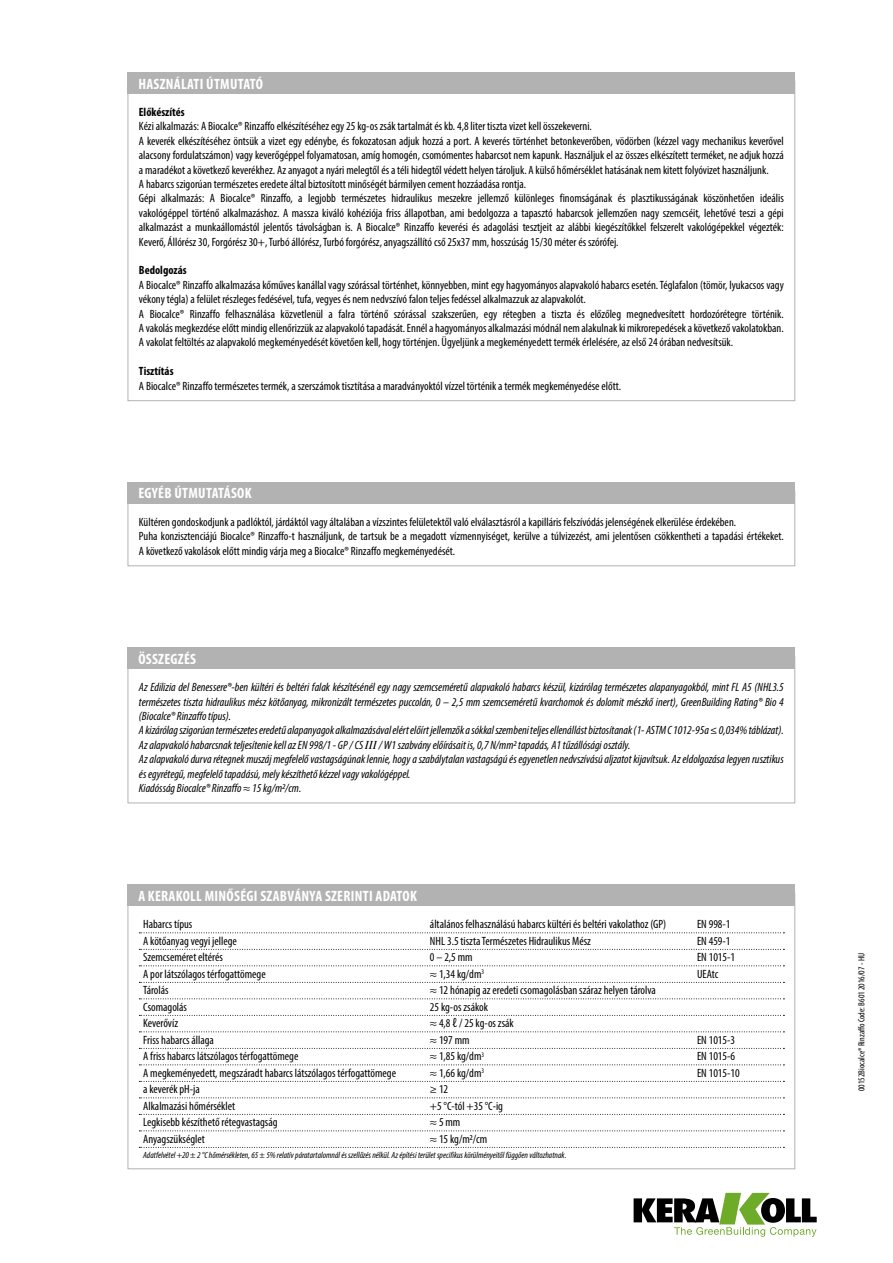
<style>
.page{position:relative;width:893px;height:1263px;background:#fff}
.page>*{position:absolute;margin:0;border:0;box-sizing:border-box;transform-origin:0 0}
.t1{font:700 condensed 15px "Myriad Pro";letter-spacing:.02em;color:#fff}
.t2{font:condensed 12px/14.4px "Myriad Pro";color:#000}
.t3{font:italic condensed 12px/14.4px "Myriad Pro";color:#000}
.t4{font:700 condensed 12px "Myriad Pro";color:#000}
.t5{font:italic condensed 9px "Myriad Pro";color:#000}
.t6{font:condensed 9px "Myriad Pro";color:#000}
.s1{font-family:"Times";font-stretch:normal}
.s2{font-family:"Univers LT Std"}
</style>
<div class="page">
<svg style="left:634px;top:1193px;width:183px;height:44px"></svg>
<div style="left:128px;top:72px;width:667px;height:22px;background:#b3b2b2"></div>
<div style="left:128px;top:491px;width:667px;height:75px;border:1px solid #b3b2b2"></div>
<div style="left:128px;top:482px;width:667px;height:21px;background:#b3b2b2"></div>
<div style="left:128px;top:647px;width:667px;height:22px;background:#b3b2b2"></div>
<svg style="left:139px;top:932px;width:645px;height:1px"></svg>
<svg style="left:139px;top:949px;width:645px;height:1px"></svg>
<svg style="left:139px;top:965px;width:645px;height:1px"></svg>
<svg style="left:139px;top:982px;width:645px;height:1px"></svg>
<svg style="left:139px;top:998px;width:645px;height:1px"></svg>
<svg style="left:139px;top:1015px;width:645px;height:1px"></svg>
<svg style="left:139px;top:1031px;width:645px;height:1px"></svg>
<svg style="left:139px;top:1048px;width:645px;height:1px"></svg>
<svg style="left:139px;top:1064px;width:645px;height:1px"></svg>
<svg style="left:139px;top:1081px;width:645px;height:1px"></svg>
<svg style="left:139px;top:1097px;width:645px;height:1px"></svg>
<svg style="left:139px;top:1114px;width:645px;height:1px"></svg>
<svg style="left:139px;top:1130px;width:645px;height:1px"></svg>
<svg style="left:139px;top:1147px;width:645px;height:1px"></svg>
<div style="left:128px;top:884px;width:667px;height:22px;background:#b3b2b2"></div>
<p class="t1" style="left:138px;top:74px;width:126px">HASZNÁLATI ÚTMUTATÓ</p>
<p class="t4" style="left:139px;top:105px;width:47px">Előkészítés</p>
<p class="t2" style="left:139px;top:119px;width:646px">Kézi alkalmazás: A Biocalce® Rinzaffo elkészítéséhez egy 25 kg-os zsák tartalmát és kb. 4,8 liter tiszta vizet kell összekeverni.<br>A keverék elkészítéséhez öntsük a vizet egy edénybe, és fokozatosan adjuk hozzá a port. A keverés történhet betonkeverőben, vödörben (kézzel vagy mechanikus keverővel alacsony fordulatszámon) vagy keverőgéppel folyamatosan, amíg homogén, csomómentes habarcsot nem kapunk. Használjuk el az összes elkészített terméket, ne adjuk hozzá a maradékot a következő keverékhez. Az anyagot a nyári melegtől és a téli hidegtől védett helyen tároljuk. A külső hőmérséklet hatásának nem kitett folyóvizet használjunk.<br>A habarcs szigorúan természetes eredete által biztosított minőségét bármilyen cement hozzáadása rontja.<br>Gépi alkalmazás: A Biocalce® Rinzaffo, a legjobb természetes hidraulikus meszekre jellemző különleges finomságának és plasztikusságának köszönhetően ideális vakológéppel történő alkalmazáshoz. A massza kiváló kohéziója friss állapotban, ami bedolgozza a tapasztó habarcsok jellemzően nagy szemcséit, lehetővé teszi a gépi alkalmazást a munkaállomástól jelentős távolságban is. A Biocalce® Rinzaffo keverési és adagolási tesztjeit az alábbi kiegészítőkkel felszerelt vakológépekkel végezték:<br>Keverő, Állórész 30, Forgórész 30+, Turbó állórész, Turbó forgórész, anyagszállító cső 25x37 mm, hosszúság 15/30 méter és szórófej.</p>
<p class="t4" style="left:139px;top:263px;width:49px">Bedolgozás</p>
<p class="t2" style="left:139px;top:278px;width:646px">A Biocalce® Rinzaffo alkalmazása kőműves kanállal vagy szórással történhet, könnyebben, mint egy hagyományos alapvakoló habarcs esetén. Téglafalon (tömör, lyukacsos vagy vékony tégla) a felület részleges fedésével, tufa, vegyes és nem nedvszívó falon teljes fedéssel alkalmazzuk az alapvakolót.<br>A Biocalce® Rinzaffo felhasználása közvetlenül a falra történő szórással szakszerűen, egy rétegben a tiszta és előzőleg megnedvesített hordozórétegre történik.<br>A vakolás megkezdése előtt mindig ellenőrizzük az alapvakoló tapadását. Ennél a hagyományos alkalmazási módnál nem alakulnak ki mikrorepedések a következő vakolatokban.<br>A vakolat feltöltés az alapvakoló megkeményedését követően kell, hogy történjen. Ügyeljünk a megkeményedett termék érlelésére, az első 24 órában nedvesítsük.</p>
<p class="t4" style="left:139px;top:364px;width:36px">Tisztítás</p>
<p class="t2" style="left:139px;top:378px;width:484px">A Biocalce® Rinzaffo természetes termék, a szerszámok tisztítása a maradványoktól vízzel történik a termék megkeményedése előtt.</p>
<p class="t1" style="left:138px;top:484px;width:115px">EGYÉB ÚTMUTATÁSOK</p>
<p class="t2" style="left:139px;top:515px;width:646px">Kültéren gondoskodjunk a padlóktól, járdáktól vagy általában a vízszintes felületektől való elválasztásról a kapilláris felszívódás jelenségének elkerülése érdekében.<br>Puha konzisztenciájú Biocalce® Rinzaffo-t használjunk, de tartsuk be a megadott vízmennyiséget, kerülve a túlvizezést, ami jelentősen csökkentheti a tapadási értékeket.<br>A következő vakolások előtt mindig várja meg a Biocalce® Rinzaffo megkeményedését.</p>
<p class="t1" style="left:138px;top:649px;width:59px">ÖSSZEGZÉS</p>
<p class="t3" style="left:139px;top:680px;width:646px">Az Edilizia del Benessere®-ben kültéri és beltéri falak készítésénél egy nagy szemcseméretű alapvakoló habarcs készül, kizárólag természetes alapanyagokból, mint FL A5 (NHL3.5 természetes tiszta hidraulikus mész kötőanyag, mikronizált természetes puccolán, 0 – 2,5 mm szemcseméretű kvarchomok és dolomit mészkő inert), GreenBuilding Rating® Bio 4 (Biocalce® Rinzaffo típus).<br>A kizárólag szigorúan természetes eredetű alapanyagok alkalmazásával elért előírt jellemzők a sókkal szembeni teljes ellenállást biztosítanak (1- ASTM C 1012-95a ≤ 0,034% táblázat).<br>Az alapvakoló habarcsnak teljesítenie kell az EN 998/1 - GP / CS <span class="s1">III</span> / W1 szabvány előírásait is, 0,7 N/mm2 tapadás, A1 tűzállósági osztály.<br>Az alapvakoló durva rétegnek muszáj megfelelő vastagságúnak lennie, hogy a szabálytalan vastagságú és egyenetlen nedvszívású aljzatot kijavítsuk. Az eldolgozása legyen rusztikus és egyrétegű, megfelelő tapadású, mely készíthető kézzel vagy vakológéppel.<br>Kiadósság Biocalce® Rinzaffo ≈ 15 kg/m2/cm.</p>
<p class="t1" style="left:138px;top:886px;width:280px">A KERAKOLL MINŐSÉGI SZABVÁNYA SZERINTI ADATOK</p>
<p class="t2" style="left:143px;top:917px;width:51px">Habarcs típus</p>
<p class="t2" style="left:430px;top:917px;width:238px">általános felhasználású habarcs kültéri és beltéri vakolathoz (GP)</p>
<p class="t2" style="left:697px;top:917px;width:35px">EN 998-1</p>
<p class="t2" style="left:143px;top:933px;width:95px">A kötőanyag vegyi jellege</p>
<p class="t2" style="left:430px;top:933px;width:162px">NHL 3.5 tiszta Természetes Hidraulikus Mész</p>
<p class="t2" style="left:697px;top:933px;width:35px">EN 459-1</p>
<p class="t2" style="left:143px;top:950px;width:81px">Szemcseméret eltérés</p>
<p class="t2" style="left:430px;top:950px;width:44px">0 – 2,5 mm</p>
<p class="t2" style="left:697px;top:950px;width:40px">EN 1015-1</p>
<p class="t2" style="left:143px;top:966px;width:124px">A por látszólagos térfogattömege</p>
<p class="t2" style="left:430px;top:966px;width:56px">≈ 1,34 kg/dm<sup>3</sup></p>
<p class="t2" style="left:697px;top:966px;width:23px">UEAtc</p>
<p class="t2" style="left:143px;top:983px;width:27px">Tárolás</p>
<p class="t2" style="left:430px;top:983px;width:227px">≈ 12 hónapig az eredeti csomagolásban száraz helyen tárolva</p>
<p class="t2" style="left:143px;top:999px;width:45px">Csomagolás</p>
<p class="t2" style="left:430px;top:999px;width:60px">25 kg-os zsákok</p>
<p class="t2" style="left:143px;top:1016px;width:36px">Keverővíz</p>
<p class="t2" style="left:430px;top:1016px;width:85px">≈ 4,8 <span class="s2">ℓ</span> / 25 kg-os zsák</p>
<p class="t2" style="left:143px;top:1032px;width:72px">Friss habarcs állaga</p>
<p class="t2" style="left:430px;top:1032px;width:41px">≈ 197 mm</p>
<p class="t2" style="left:697px;top:1032px;width:40px">EN 1015-3</p>
<p class="t2" style="left:143px;top:1049px;width:157px">A friss habarcs látszólagos térfogattömege</p>
<p class="t2" style="left:430px;top:1049px;width:56px">≈ 1,85 kg/dm<sup>3</sup></p>
<p class="t2" style="left:697px;top:1049px;width:40px">EN 1015-6</p>
<p class="t2" style="left:143px;top:1065px;width:254px">A megkeményedett, megszáradt habarcs látszólagos térfogattömege</p>
<p class="t2" style="left:430px;top:1065px;width:56px">≈ 1,66 kg/dm<sup>3</sup></p>
<p class="t2" style="left:697px;top:1065px;width:44px">EN 1015-10</p>
<p class="t2" style="left:143px;top:1082px;width:58px">a keverék pH-ja</p>
<p class="t2" style="left:430px;top:1082px;width:20px">≥ 12</p>
<p class="t2" style="left:143px;top:1098px;width:93px">Alkalmazási hőmérséklet</p>
<p class="t2" style="left:430px;top:1098px;width:75px">+5 °C-tól +35 °C-ig</p>
<p class="t2" style="left:143px;top:1115px;width:136px">Legkisebb készíthető rétegvastagság</p>
<p class="t2" style="left:430px;top:1115px;width:32px">≈ 5 mm</p>
<p class="t2" style="left:143px;top:1131px;width:63px">Anyagszükséglet</p>
<p class="t2" style="left:430px;top:1131px;width:59px">≈ 15 kg/m2/cm</p>
<p class="t5" style="left:143px;top:1149px;width:425px">Adatfelvétel +20 ± 2 °C hőmérsékleten, 65 ± 5% relatív páratartalomnál és szellőzés nélkül. Az építési terület specifikus körülményeitől függően változhatnak.</p>
<p class="t6" style="left:856px;top:1091px;width:139px;rotate:-90deg">00152Biocalce® Rinzaffo Code: B601 2016/07 - HU</p>
</div>
